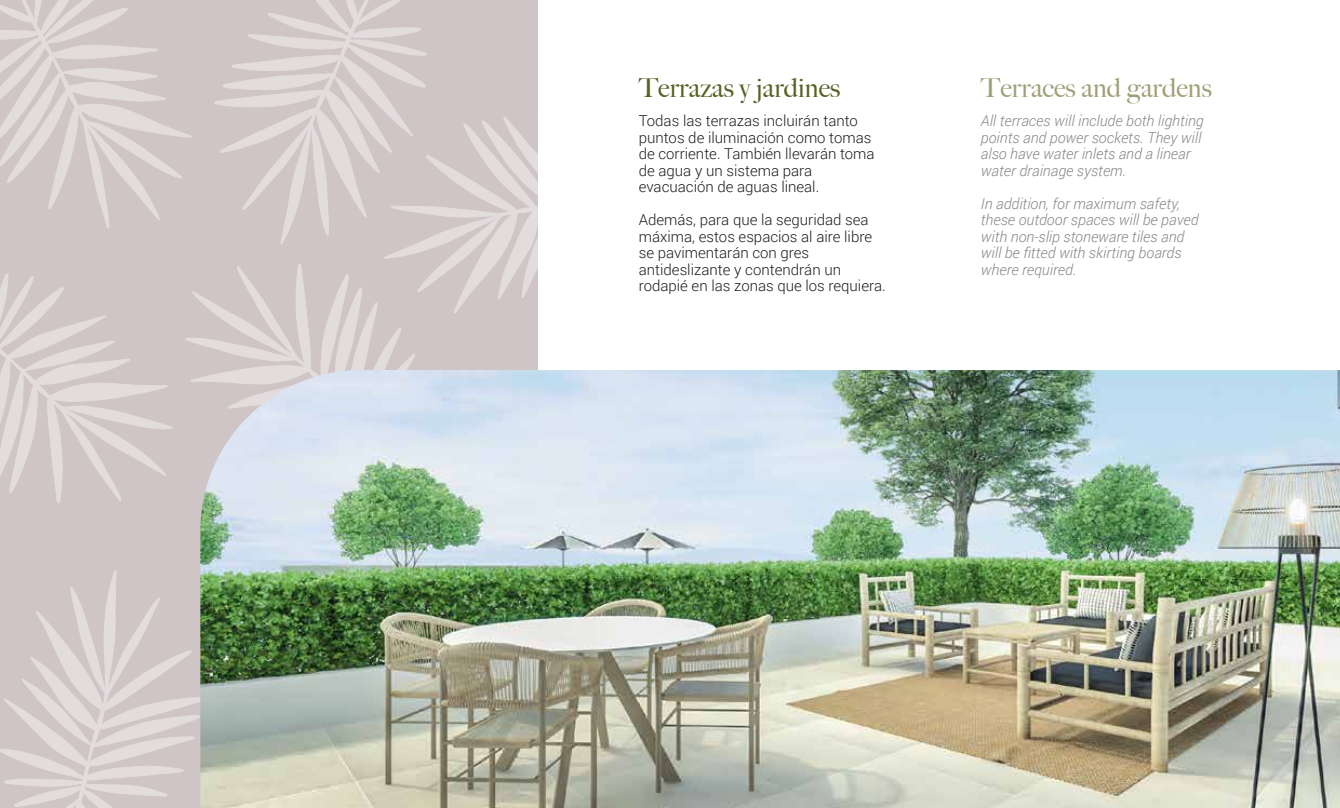
<style>
.page{position:relative;width:1340px;height:808px;background:#fff}
.page>*{position:absolute;margin:0;border:0;box-sizing:border-box;transform-origin:0 0}
.t1{font:500 26.4px "Big Caslon";color:#9fa078}
.t2{font:500 26.4px "Big Caslon";color:#556223}
.t3{font:300 15px/16.5px "Roboto";color:#1d1d1b}
.t4{font:italic 300 15px/16.5px "Roboto";color:#878787}
</style>
<div class="page">
<div style="left:0;top:0;width:1339px;height:808px;background:#cfc4c6"></div>
<div style="left:538px;top:0;width:801px;height:475px;background:#fff"></div>
<svg style="left:186px;top:264px;width:229px;height:118px"></svg>
<svg style="left:215px;top:0;width:211px;height:244px"></svg>
<svg style="left:0;top:0;width:191px;height:228px"></svg>
<svg style="left:0;top:570px;width:200px;height:238px"></svg>
<svg style="left:384px;top:114px;width:154px;height:199px"></svg>
<svg style="left:0;top:274px;width:172px;height:229px"></svg>
<img style="left:200px;top:370px;width:1139px;height:438px">
<h1 class="t2" style="left:638px;top:66px;width:203px">Terrazas y jardines</h1>
<p class="t3" style="left:638px;top:112px;width:237px">Todas las terrazas incluirán tanto puntos de iluminación como tomas de corriente. También llevarán toma de agua y un sistema para evacuación de aguas lineal.</p>
<p class="t3" style="left:638px;top:211px;width:249px">Además, para que la seguridad sea máxima, estos espacios al aire libre se pavimentarán con gres antideslizante y contendrán un rodapié en las zonas que los requiera.</p>
<h1 class="t1" style="left:980px;top:66px;width:232px">Terraces and gardens</h1>
<p class="t4" style="left:980px;top:112px;width:224px">All terraces will include both lighting points and power sockets. They will also have water inlets and a linear water drainage system.</p>
<p class="t4" style="left:980px;top:195px;width:219px">In addition, for maximum safety, these outdoor spaces will be paved with non-slip stoneware tiles and will be fitted with skirting boards where required.</p>
</div>
